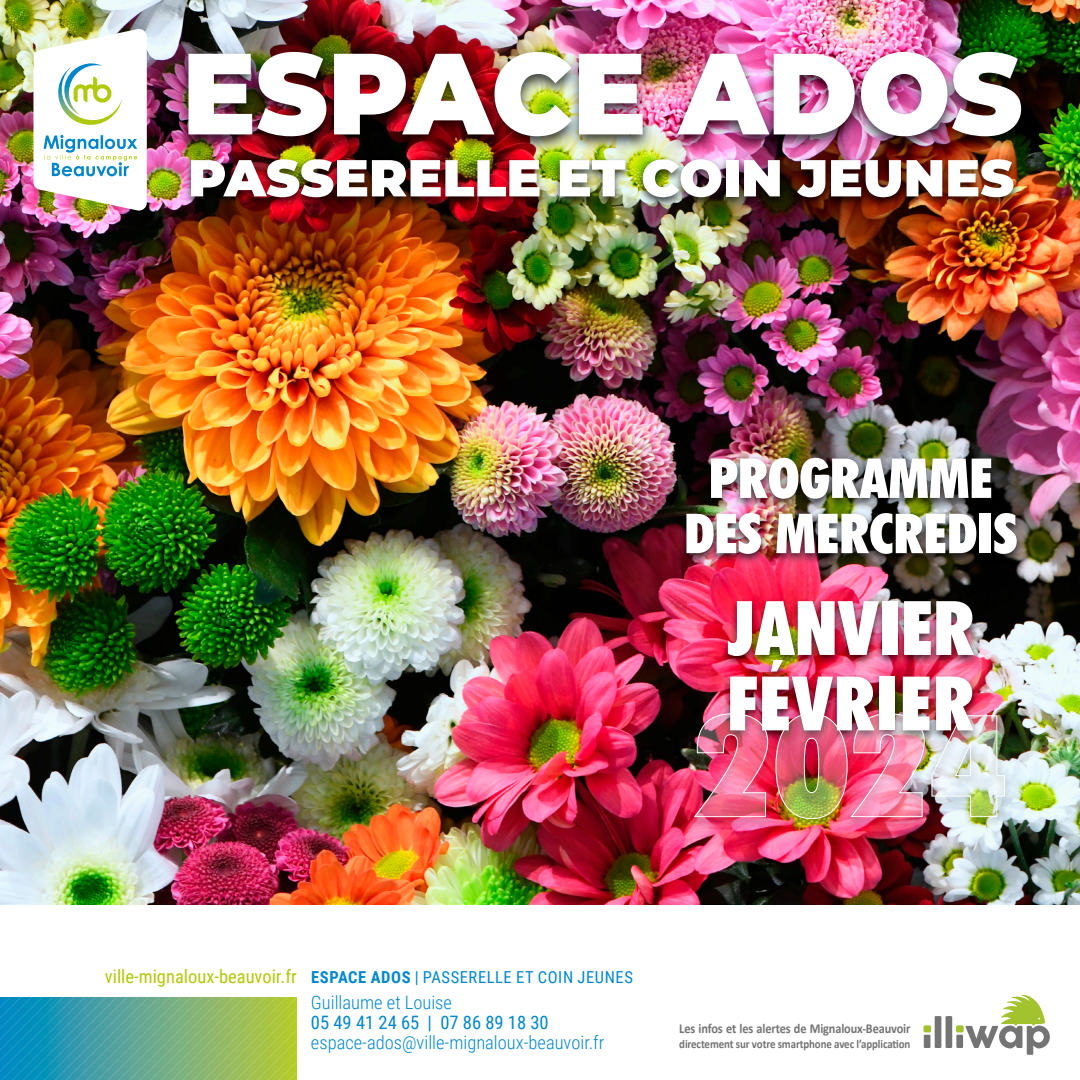
<style>
.page{position:relative;width:1080px;height:1080px;background:#fff}
.page>*{position:absolute;margin:0;border:0;box-sizing:border-box;transform-origin:0 0}
.t1{font:900 condensed 141.5px "Futura BT";color:#fff;scale:1.1 1}
.t2{font:900 115.2px "Montserrat";color:#fff;scale:.95 1}
.t3{font:900 condensed 75.4px/75.4px "Futura BT";letter-spacing:.01em;color:#fff}
.t4{font:900 condensed 55.2px/55.2px "Futura BT";color:#fff;text-align:center}
.t5{font:900 51.8px "Montserrat";color:#fff}
.t6{font:18.5px/25.9px "Roboto Condensed";color:#b0c909}
.t7{font:300 18.5px "Roboto Condensed";color:#0087cc}
.t8{font:18.5px "Roboto Condensed";color:#0087cc}
.t9{font:700 13.6px "Calibri";letter-spacing:-.01em;color:#747474;scale:.9 1}
.t10{font:700 12.1px "Calibri";letter-spacing:-.01em;color:#747474;scale:.9 1}
.s1{font-weight:700;font-size:16.5px;color:#0087cc}
.s2{font-size:16.5px;color:#0087cc}
.s3{font-weight:300;color:#0087cc}
</style>
<div class="page">
<img style="left:0;top:0;width:1080px;height:905px">
<svg style="left:0;top:997px;width:297px;height:83px;background:#61aa89"></svg>
<div style="left:956px;top:1025px;width:8px;height:7px;background:#a2c32d;border-radius:2px"></div>
<div style="left:956px;top:1035px;width:7px;height:13px;background:#747474"></div>
<div style="left:924px;top:1035px;width:6px;height:13px;background:#747474"></div>
<div style="left:935px;top:1016px;width:6px;height:32px;background:#747474"></div>
<div style="left:946px;top:1016px;width:6px;height:32px;background:#747474"></div>
<div style="left:923px;top:1025px;width:8px;height:7px;background:#a2c32d;border-radius:2px"></div>
<svg style="left:965px;top:995px;width:85px;height:60px"></svg>
<svg style="left:33px;top:28px;width:114px;height:183px"></svg>
<div style="left:679px;top:454px;width:345px;height:111px;background:#000;opacity:.75"></div>
<div style="left:687px;top:598px;width:326px;height:233px;background:#000;opacity:.75"></div>
<div style="left:177px;top:47px;width:855px;height:107px;background:#000;opacity:.75"></div>
<div style="left:183px;top:156px;width:838px;height:53px;background:#000;opacity:.75"></div>
<h2 class="t2" style="left:182px;top:17px;width:886px">ESPACE ADOS</h2>
<h3 class="t5" style="left:188px;top:144px;width:828px">PASSERELLE ET COIN JEUNES</h3>
<h3 class="t4" style="left:684px;top:450px;width:335px">PROGRAMME<br>DES MERCREDIS</h3>
<h3 class="t3" style="left:727px;top:590px;width:249px">JANVIER<br>FÉVRIER</h3>
<h1 class="t1" style="left:695px;top:680px;width:285px">2024</h1>
<p class="t6" style="left:311px;top:963px;width:324px;text-indent:-206px">ville-mignaloux-beauvoir.fr <span class="s1">ESPACE ADOS</span> <span class="s2">| PASSERELLE ET COIN JEUNES<br></span><span class="s3">Guillaume et Louise</span></p>
<p class="t8" style="left:311px;top:1009px;width:239px">05 49 41 24 65 | 07 86 89 18 30</p>
<p class="t7" style="left:311px;top:1029px;width:295px">espace-ados@ville-mignaloux-beauvoir.fr</p>
<p class="t9" style="left:679px;top:1019px;width:258px">Les infos et les alertes de Mignaloux-Beauvoir</p>
<p class="t10" style="left:679px;top:1035px;width:258px">directement sur votre smartphone avec l’application</p>
</div>
